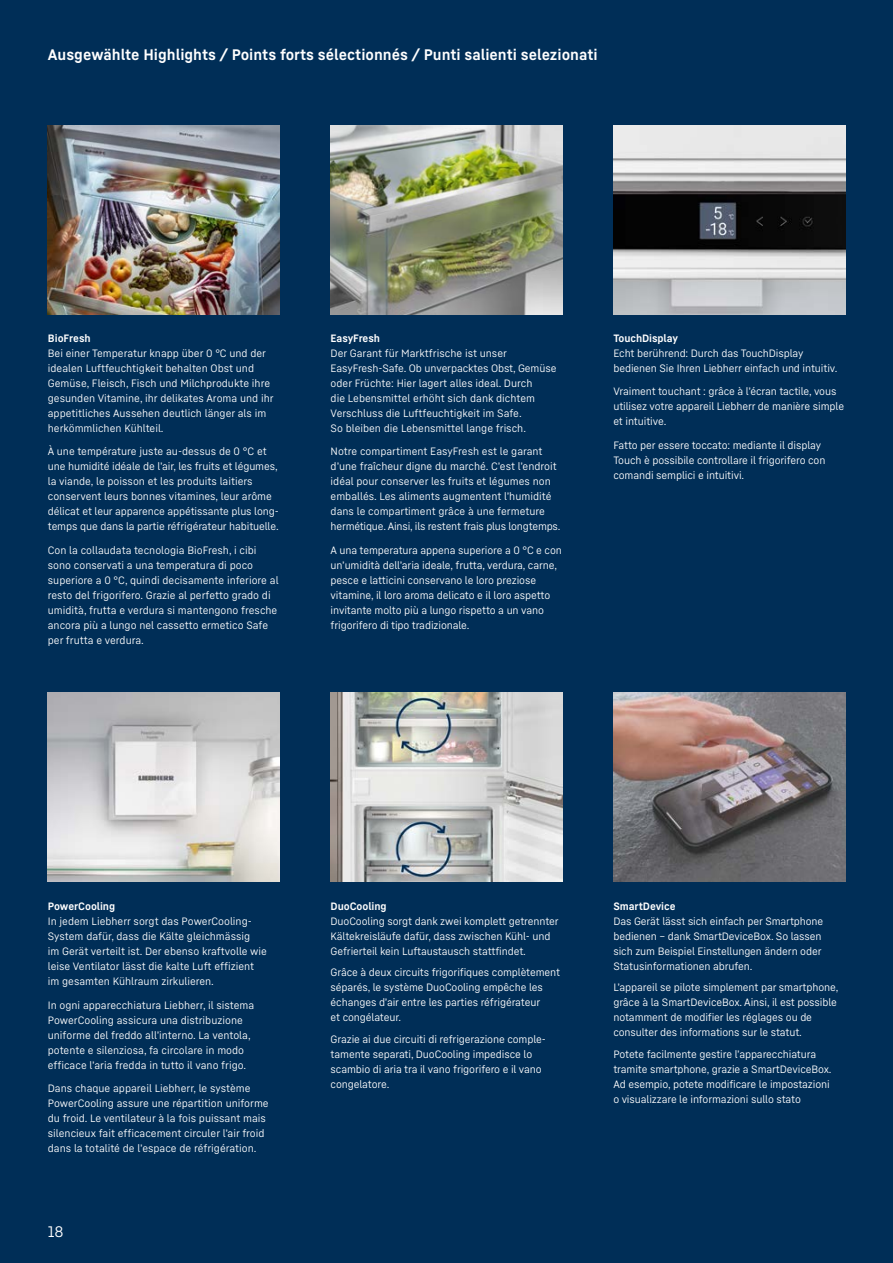
<style>
.page{position:relative;width:893px;height:1263px;background:#002e57}
.page>*{position:absolute;margin:0;border:0;box-sizing:border-box;transform-origin:0 0}
.t1{font:700 15px "Liebherr Text";color:#fff}
.t2{font:15px "Liebherr Text";color:#fff}
.t3{font:10.5px/15px "Liebherr Text";letter-spacing:-.01em;color:#fff}
.t4{font:700 10.5px "Liebherr Text";letter-spacing:-.005em;color:#fff}
</style>
<div class="page">
<img style="left:48px;top:692px;width:232px;height:189px">
<img style="left:331px;top:692px;width:231px;height:189px">
<img style="left:613px;top:692px;width:232px;height:189px">
<img style="left:48px;top:125px;width:232px;height:189px">
<img style="left:331px;top:125px;width:231px;height:189px">
<img style="left:613px;top:125px;width:232px;height:189px">
<h1 class="t1" style="left:48px;top:45px;width:551px">Ausgewählte Highlights / Points forts sélectionnés / Punti salienti selezionati</h1>
<p class="t4" style="left:48px;top:331px;width:44px">BioFresh</p>
<p class="t3" style="left:48px;top:345px;width:227px">Bei einer Temperatur knapp über 0 °C und der idealen Luftfeuchtigkeit behalten Obst und Gemüse, Fleisch, Fisch und Milchprodukte ihre gesunden Vitamine, ihr delikates Aroma und ihr appetitliches Aussehen deutlich länger als im herkömmlichen Kühlteil.</p>
<p class="t3" style="left:48px;top:444px;width:233px">À une température juste au-dessus de 0 °C et une humidité idéale de l’air, les fruits et légumes, la viande, le poisson et les produits laitiers conservent leurs bonnes vitamines, leur arôme délicat et leur apparence appétissante plus long&shy;temps que dans la partie réfrigérateur habituelle.</p>
<p class="t3" style="left:48px;top:542px;width:232px">Con la collaudata tecnologia BioFresh, i cibi sono conservati a una temperatura di poco superiore a 0 °C, quindi decisamente inferiore al resto del frigorifero. Grazie al perfetto grado di umidità, frutta e verdura si mantengono fresche ancora più a lungo nel cassetto ermetico Safe per frutta e verdura.</p>
<p class="t4" style="left:331px;top:331px;width:51px">EasyFresh</p>
<p class="t3" style="left:331px;top:345px;width:227px">Der Garant für Marktfrische ist unser EasyFresh-Safe. Ob unverpacktes Obst, Gemüse oder Früchte: Hier lagert alles ideal. Durch<br>die Lebensmittel erhöht sich dank dichtem Verschluss die Luftfeuchtigkeit im Safe.<br>So bleiben die Lebensmittel lange frisch.</p>
<p class="t3" style="left:331px;top:444px;width:231px">Notre compartiment EasyFresh est le garant d’une fraîcheur digne du marché. C’est l’endroit idéal pour conserver les fruits et légumes non emballés. Les aliments augmentent l’humidité dans le compartiment grâce à une fermeture hermétique. Ainsi, ils restent frais plus longtemps.</p>
<p class="t3" style="left:331px;top:542px;width:233px">A una temperatura appena superiore a 0 °C e con un’umidità dell’aria ideale, frutta, verdura, carne, pesce e latticini conservano le loro preziose vitamine, il loro aroma delicato e il loro aspetto invitante molto più a lungo rispetto a un vano frigorifero di tipo tradizionale.</p>
<p class="t4" style="left:613px;top:331px;width:66px">TouchDisplay</p>
<p class="t3" style="left:613px;top:345px;width:225px">Echt berührend: Durch das TouchDisplay bedienen Sie Ihren Liebherr einfach und intuitiv.</p>
<p class="t3" style="left:613px;top:384px;width:232px">Vraiment touchant : grâce à l’écran tactile, vous utilisez votre appareil Liebherr de manière simple et intuitive.</p>
<p class="t3" style="left:613px;top:437px;width:214px">Fatto per essere toccato: mediante il display<br>Touch è possibile controllare il frigorifero con comandi semplici e intuitivi.</p>
<p class="t4" style="left:48px;top:899px;width:69px">PowerCooling</p>
<p class="t3" style="left:48px;top:913px;width:221px">In jedem Liebherr sorgt das PowerCooling-System dafür, dass die Kälte gleichmässig<br>im Gerät verteilt ist. Der ebenso kraftvolle wie leise Ventilator lässt die kalte Luft effizient im gesamten Kühlraum zirkulieren.</p>
<p class="t3" style="left:48px;top:997px;width:208px">In ogni apparecchiatura Liebherr, il sistema PowerCooling assicura una distribuzione uniforme del freddo all’interno. La ventola, potente e silenziosa, fa circolare in modo efficace l’aria fredda in tutto il vano frigo.</p>
<p class="t3" style="left:48px;top:1080px;width:222px">Dans chaque appareil Liebherr, le système PowerCooling assure une répartition uniforme du froid. Le ventilateur à la fois puissant mais silencieux fait efficacement circuler l’air froid dans la totalité de l’espace de réfrigération.</p>
<h1 class="t2" style="left:48px;top:1222px;width:17px">18</h1>
<p class="t4" style="left:331px;top:899px;width:58px">DuoCooling</p>
<p class="t3" style="left:331px;top:913px;width:230px">DuoCooling sorgt dank zwei komplett getrennter<br>Kältekreisläufe dafür, dass zwischen Kühl- und<br>Gefrierteil kein Luftaustausch stattfindet.</p>
<p class="t3" style="left:331px;top:965px;width:231px">Grâce à deux circuits frigorifiques complètement séparés, le système DuoCooling empêche les échanges d’air entre les parties réfrigérateur<br>et congélateur.</p>
<p class="t3" style="left:331px;top:1031px;width:217px">Grazie ai due circuiti di refrigerazione comple&shy;tamente separati, DuoCooling impedisce lo scambio di aria tra il vano frigorifero e il vano congelatore.</p>
<p class="t4" style="left:613px;top:899px;width:64px">SmartDevice</p>
<p class="t3" style="left:613px;top:913px;width:211px">Das Gerät lässt sich einfach per Smartphone bedienen – dank SmartDeviceBox. So lassen sich zum Beispiel Einstellungen ändern oder Statusinformationen abrufen.</p>
<p class="t3" style="left:613px;top:980px;width:227px">L’appareil se pilote simplement par smartphone, grâce à la SmartDeviceBox. Ainsi, il est possible notamment de modifier les réglages ou de consulter des informations sur le statut.</p>
<p class="t3" style="left:613px;top:1046px;width:220px">Potete facilmente gestire l’apparecchiatura tramite smartphone, grazie a SmartDeviceBox.<br>Ad esempio, potete modificare le impostazioni o visualizzare le informazioni sullo stato</p>
</div>
